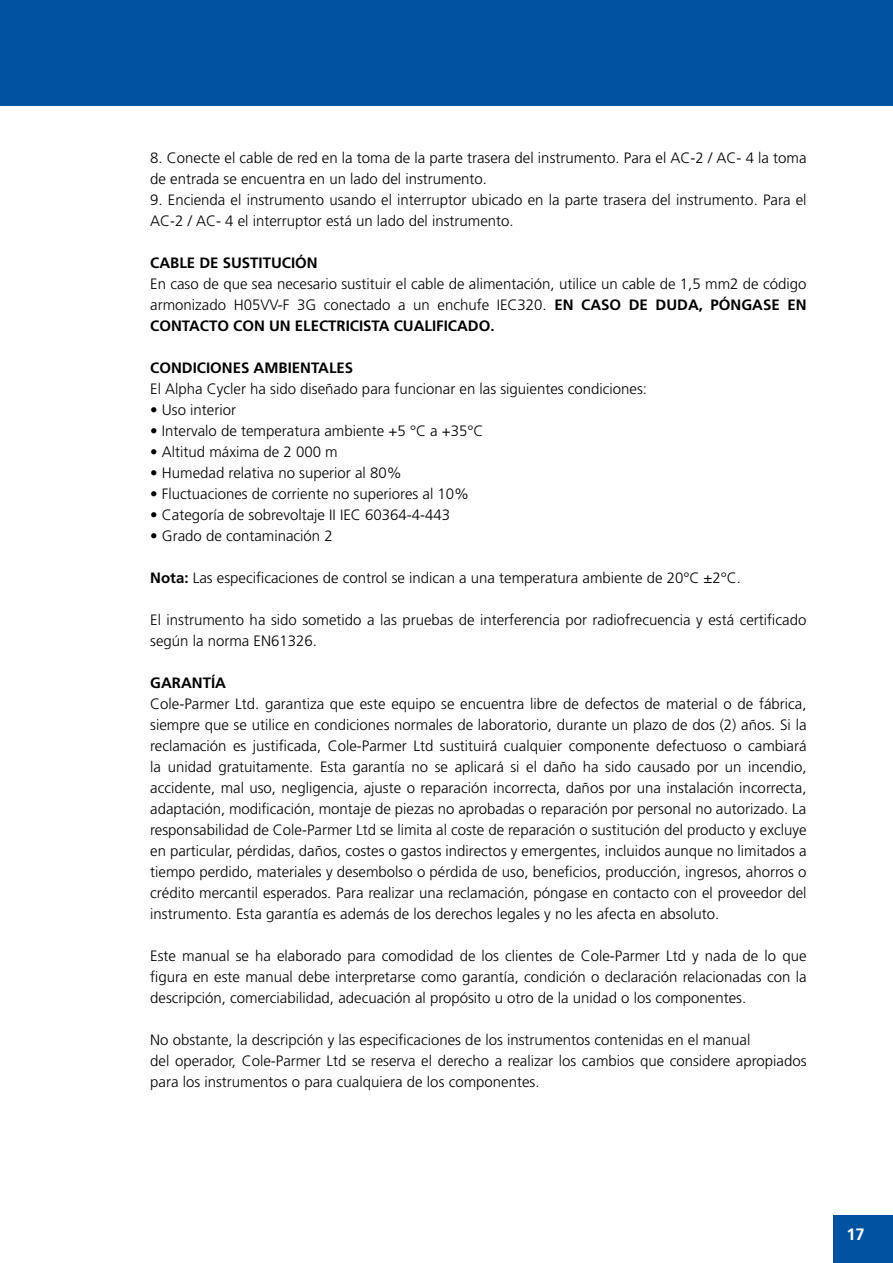
<style>
.page{position:relative;width:893px;height:1263px;background:#fff}
.page>*{position:absolute;margin:0;border:0;box-sizing:border-box;transform-origin:0 0}
.t1{font:700 16.5px "Frutiger";color:#fff}
.t2{font:300 15px/21px "Frutiger";color:#000}
.t3{font:700 15px "Frutiger";color:#000}
.s1{font-weight:700}
</style>
<div class="page">
<div style="left:0;top:0;width:893px;height:106px;background:#00539f"></div>
<div style="left:833px;top:1216px;width:60px;height:47px;background:#00539f"></div>
<p class="t2" style="left:150px;top:147px;width:658px">8. Conecte el cable de red en la toma de la parte trasera del instrumento. Para el AC-2 / AC- 4 la toma de entrada se encuentra en un lado del instrumento.</p>
<p class="t2" style="left:150px;top:189px;width:658px">9. Encienda el instrumento usando el interruptor ubicado en la parte trasera del instrumento. Para el<br>AC-2 / AC- 4 el interruptor está un lado del instrumento.</p>
<p class="t3" style="left:150px;top:254px;width:169px">CABLE DE SUSTITUCIÓN</p>
<p class="t2" style="left:150px;top:273px;width:658px;text-align:justify">En caso de que sea necesario sustituir el cable de alimentación, utilice un cable de 1,5 mm2 de código armonizado H05VV-F 3G conectado a un enchufe IEC320. <span class="s1">EN CASO DE DUDA, PÓNGASE EN CONTACTO CON UN ELECTRICISTA CUALIFICADO.</span></p>
<p class="t3" style="left:150px;top:359px;width:204px">CONDICIONES AMBIENTALES</p>
<p class="t2" style="left:150px;top:378px;width:498px">El Alpha Cycler ha sido diseñado para funcionar en las siguientes condiciones:</p>
<p class="t2" style="left:150px;top:399px;width:87px">• Uso interior</p>
<p class="t2" style="left:150px;top:420px;width:335px">• Intervalo de temperatura ambiente +5 °C a +35°C</p>
<p class="t2" style="left:150px;top:441px;width:189px">• Altitud máxima de 2 000 m</p>
<p class="t2" style="left:150px;top:462px;width:253px">• Humedad relativa no superior al 80%</p>
<p class="t2" style="left:150px;top:483px;width:320px">• Fluctuaciones de corriente no superiores al 10%</p>
<p class="t2" style="left:150px;top:504px;width:301px">• Categoría de sobrevoltaje II IEC 60364-4-443</p>
<p class="t2" style="left:150px;top:525px;width:184px">• Grado de contaminación 2</p>
<p class="t2" style="left:150px;top:567px;width:592px"><span class="s1">Nota:</span> Las especificaciones de control se indican a una temperatura ambiente de 20°C ±2°C.</p>
<p class="t2" style="left:150px;top:609px;width:658px">El instrumento ha sido sometido a las pruebas de interferencia por radiofrecuencia y está certificado según la norma EN61326.</p>
<p class="t3" style="left:150px;top:674px;width:77px">GARANTÍA</p>
<p class="t2" style="left:150px;top:693px;width:658px;text-align:justify">Cole-Parmer Ltd. garantiza que este equipo se encuentra libre de defectos de material o de fábrica, siempre que se utilice en condiciones normales de laboratorio, durante un plazo de dos (2) años. Si la reclamación es justificada, Cole-Parmer Ltd sustituirá cualquier componente defectuoso o cambiará la unidad gratuitamente. Esta garantía no se aplicará si el daño ha sido causado por un incendio, accidente, mal uso, negligencia, ajuste o reparación incorrecta, daños por una instalación incorrecta, adaptación, modificación, montaje de piezas no aprobadas o reparación por personal no autorizado. La responsabilidad de Cole-Parmer Ltd se limita al coste de reparación o sustitución del producto y excluye en particular, pérdidas, daños, costes o gastos indirectos y emergentes, incluidos aunque no limitados a tiempo perdido, materiales y desembolso o pérdida de uso, beneficios, producción, ingresos, ahorros o crédito mercantil esperados. Para realizar una reclamación, póngase en contacto con el proveedor del instrumento. Esta garantía es además de los derechos legales y no les afecta en absoluto.</p>
<p class="t2" style="left:150px;top:945px;width:658px;text-align:justify">Este manual se ha elaborado para comodidad de los clientes de Cole-Parmer Ltd y nada de lo que figura en este manual debe interpretarse como garantía, condición o declaración relacionadas con la descripción, comerciabilidad, adecuación al propósito u otro de la unidad o los componentes.</p>
<p class="t2" style="left:150px;top:1029px;width:658px">No obstante, la descripción y las especificaciones de los instrumentos contenidas en el manual<br>del operador, Cole-Parmer Ltd se reserva el derecho a realizar los cambios que considere apropiados para los instrumentos o para cualquiera de los componentes.</p>
<p class="t1" style="left:846px;top:1225px;width:20px">17</p>
</div>
